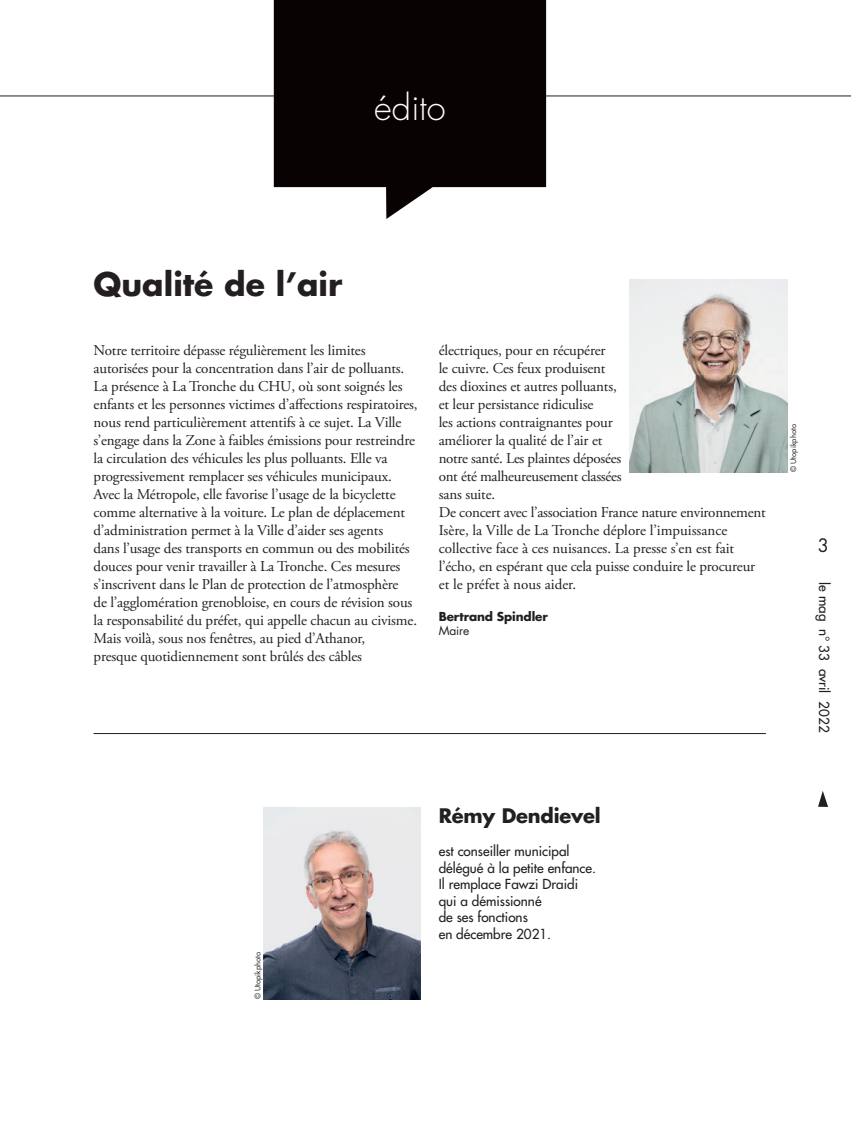
<style>
.page{position:relative;width:851px;height:1127px;background:#fff}
.page>*{position:absolute;margin:0;border:0;box-sizing:border-box;transform-origin:0 0}
.t1{font:300 34.5px "Futura";letter-spacing:.005em;color:#fff}
.t2{font:700 31.5px "Futura";color:#231f20}
.t3{font:700 19.5px "Futura";letter-spacing:-.01em;color:#231f20}
.t4{font:18px "Futura";color:#231f20}
.t5{font:15px/18px "Adobe Garamond Pro";letter-spacing:-.01em;color:#231f20}
.t6{font:13.5px/16.5px "Futura";color:#231f20}
.t7{font:700 12px "Futura";letter-spacing:-.01em;color:#231f20}
.t8{font:12px "Futura";letter-spacing:-.01em;color:#231f20}
.t9{font:7.5px "Futura";color:#231f20}
</style>
<div class="page">
<hr style="left:0;top:96px;width:850px;height:1px;background:#231f20">
<svg style="left:274px;top:0;width:272px;height:219px;background:#282423"></svg>
<hr style="left:94px;top:733px;width:671px;height:1px;background:#231f20">
<img style="left:630px;top:280px;width:157px;height:192px">
<img style="left:263px;top:807px;width:157px;height:192px">
<svg style="left:818px;top:791px;width:10px;height:16px"></svg>
<h1 class="t1" style="left:374px;top:85px;width:73px">édito</h1>
<h2 class="t2" style="left:94px;top:262px;width:250px">Qualité de l’air</h2>
<p class="t5" style="left:94px;top:341px;width:325px">Notre territoire dépasse régulièrement les limites autorisées pour la concentration dans l’air de polluants.<br>La présence à La Tronche du CHU, où sont soignés les enfants et les personnes victimes d’affections respiratoires, nous rend particulièrement attentifs à ce sujet. La Ville s’engage dans la Zone à faibles émissions pour restreindre la circulation des véhicules les plus polluants. Elle va progressivement remplacer ses véhicules municipaux.<br>Avec la Métropole, elle favorise l’usage de la bicyclette comme alternative à la voiture. Le plan de déplacement d’administration permet à la Ville d’aider ses agents<br>dans l’usage des transports en commun ou des mobilités douces pour venir travailler à La Tronche. Ces mesures s’inscrivent dans le Plan de protection de l’atmosphère<br>de l’agglomération grenobloise, en cours de révision sous la responsabilité du préfet, qui appelle chacun au civisme.<br>Mais voilà, sous nos fenêtres, au pied d’Athanor,<br>presque quotidiennement sont brûlés des câbles</p>
<p class="t5" style="left:438px;top:341px;width:328px">électriques, pour en récupérer<br>le cuivre. Ces feux produisent<br>des dioxines et autres polluants,<br>et leur persistance ridiculise<br>les actions contraignantes pour<br>améliorer la qualité de l’air et<br>notre santé. Les plaintes déposées<br>ont été malheureusement classées<br>sans suite.<br>De concert avec l’association France nature environnement Isère, la Ville de La Tronche déplore l’impuissance collective face à ces nuisances. La presse s’en est fait l’écho, en espérant que cela puisse conduire le procureur et le préfet à nous aider.</p>
<p class="t7" style="left:438px;top:608px;width:111px">Bertrand Spindler</p>
<p class="t8" style="left:438px;top:623px;width:32px">Maire</p>
<p class="t9" style="left:788px;top:472px;width:49px;rotate:-90deg">© Utopikphoto</p>
<p class="t4" style="left:817px;top:533px;width:13px">3</p>
<p class="t6" style="left:832px;top:582px;width:152px;rotate:90deg">le mag n° 33 avril 2022</p>
<p class="t9" style="left:252px;top:999px;width:49px;rotate:-90deg">© Utopikphoto</p>
<h3 class="t3" style="left:438px;top:802px;width:163px">Rémy Dendievel</h3>
<p class="t6" style="left:438px;top:843px;width:159px">est conseiller municipal délégué à la petite enfance.<br>Il remplace Fawzi Draidi qui a démissionné<br>de ses fonctions<br>en décembre 2021.</p>
</div>
